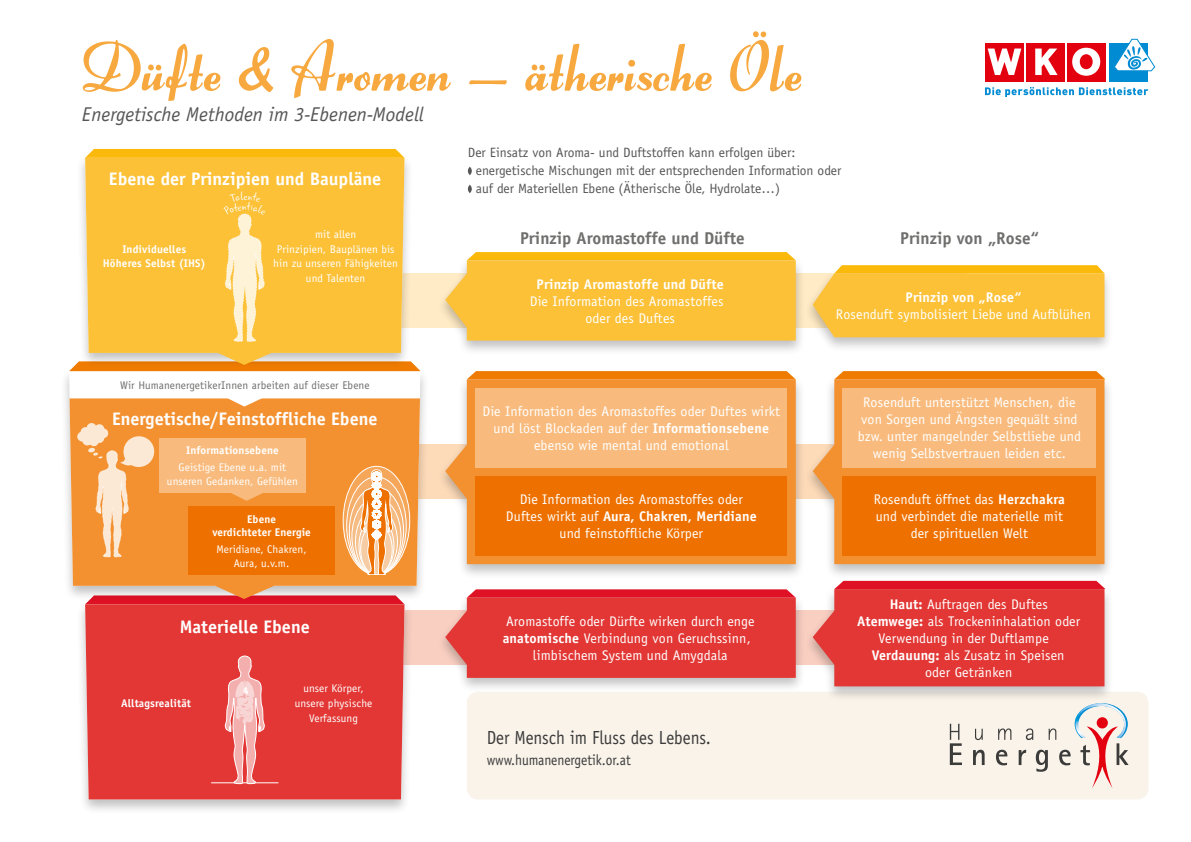
<style>
.page{position:relative;width:1191px;height:842px;background:#fff}
.page>*{position:absolute;margin:0;border:0;box-sizing:border-box;transform-origin:0 0}
.t1{font:75px "Forelle";color:#f7a940}
.t2{font:italic 20px "Officina Sans Std";color:#565656}
.t3{font:19px "Officina Sans Std";color:#3b3b3a;scale:.9 1}
.t4{font:700 18.1px "Officina Sans Std";color:#fff}
.t5{font:700 17.2px "Officina Sans Std";color:#6f6f6e}
.t6{font:15px "Officina Sans Std";color:#3b3b3a;scale:.9 1}
.t7{font:14px/17px "Officina Sans Std";letter-spacing:.01em;color:#fff;text-align:center}
.t8{font:700 14px "Officina Sans Std";letter-spacing:.01em;color:#fff}
.t9{font:13.5px/18px "Officina Sans Std";color:#565656}
.t10{font:11.2px/14.7px "Officina Sans Std";letter-spacing:.01em;color:#fff;text-align:center}
.t11{font:700 11.2px/13.4px "Officina Sans Std";letter-spacing:.01em;color:#fff;text-align:center}
.t12{font:11.2px "Officina Sans Std";letter-spacing:.01em;color:#6f6f6e}
.s1{font-weight:700}
</style>
<div class="page">
<div style="left:371px;top:273px;width:594px;height:54px;background:#ffebc5"></div>
<div style="left:371px;top:611px;width:594px;height:54px;background:#f9cfc2"></div>
<div style="left:76px;top:600px;width:338px;height:215px;background:#000;opacity:.25"></div>
<svg style="left:85px;top:601px;width:319px;height:3px"></svg>
<div style="left:85px;top:604px;width:319px;height:195px;background:#e23734"></div>
<svg style="left:211px;top:656px;width:67px;height:128px;background:#e96966"></svg>
<div style="left:60px;top:367px;width:370px;height:234px;background:#000;opacity:.25"></div>
<svg style="left:69px;top:371px;width:351px;height:215px"></svg>
<svg style="left:69px;top:364px;width:351px;height:7px"></svg>
<svg style="left:70px;top:398px;width:350px;height:201px;background:#ef9543"></svg>
<svg style="left:77px;top:423px;width:77px;height:134px;background:#f5ad65"></svg>
<svg style="left:227px;top:398px;width:36px;height:9px"></svg>
<svg style="left:229px;top:493px;width:36px;height:8px"></svg>
<div style="left:159px;top:438px;width:147px;height:55px;background:#f9bb7d"></div>
<div style="left:188px;top:507px;width:147px;height:68px;background:#ee7100"></div>
<svg style="left:343px;top:466px;width:67px;height:109px"></svg>
<svg style="left:347px;top:477px;width:59px;height:98px"></svg>
<svg style="left:349px;top:487px;width:54px;height:88px"></svg>
<svg style="left:352px;top:498px;width:49px;height:77px"></svg>
<div style="left:352px;top:498px;width:49px;height:77px;border:1px solid #fff;border-radius:50%"></div>
<svg style="left:355px;top:508px;width:42px;height:67px"></svg>
<div style="left:355px;top:508px;width:42px;height:67px;border:1px solid #fff;border-radius:50%"></div>
<svg style="left:360px;top:470px;width:33px;height:105px"></svg>
<div style="left:76px;top:154px;width:338px;height:214px;background:#000;opacity:.25"></div>
<svg style="left:85px;top:149px;width:319px;height:9px;background:#fabc15"></svg>
<svg style="left:85px;top:158px;width:319px;height:207px;background:#f9c03e"></svg>
<div style="left:467px;top:692px;width:681px;height:107px;background:#f9f3ea;border-radius:11px"></div>
<svg style="left:973px;top:750px;width:11px;height:15px"></svg>
<svg style="left:996px;top:750px;width:11px;height:15px"></svg>
<svg style="left:949px;top:724px;width:13px;height:41px"></svg>
<svg style="left:975px;top:729px;width:7px;height:11px"></svg>
<svg style="left:998px;top:728px;width:13px;height:12px"></svg>
<svg style="left:1018px;top:703px;width:110px;height:85px"></svg>
<div style="left:1096px;top:717px;width:11px;height:11px;background:#e3000f;border-radius:50%"></div>
<div style="left:1066px;top:43px;width:39px;height:39px;background:#e3000f"></div>
<div style="left:1025px;top:43px;width:39px;height:39px;background:#e3000f"></div>
<svg style="left:1035px;top:49px;width:22px;height:26px"></svg>
<div style="left:985px;top:43px;width:39px;height:39px;background:#e3000f"></div>
<svg style="left:987px;top:49px;width:34px;height:26px"></svg>
<div style="left:1109px;top:43px;width:39px;height:39px;background:#008bd2"></div>
<div style="left:1072px;top:48px;width:28px;height:28px;background:#fff;border-radius:50%"></div>
<div style="left:1079px;top:54px;width:13px;height:15px;background:#e3000f;border-radius:50%"></div>
<svg style="left:1115px;top:39px;width:40px;height:33px"></svg>
<svg style="left:985px;top:87px;width:163px;height:10px"></svg>
<div style="left:437px;top:256px;width:368px;height:100px;background:#000;opacity:.25"></div>
<svg style="left:445px;top:252px;width:350px;height:89px;background:#fbc33d"></svg>
<div style="left:804px;top:270px;width:310px;height:82px;background:#000;opacity:.25"></div>
<svg style="left:812px;top:265px;width:292px;height:72px;background:#fbc23a"></svg>
<div style="left:437px;top:375px;width:368px;height:204px;background:#000;opacity:.25"></div>
<svg style="left:445px;top:379px;width:350px;height:185px;fill:#f39131"></svg>
<div style="left:475px;top:388px;width:312px;height:79px;background:#f9bb7d"></div>
<div style="left:475px;top:476px;width:312px;height:80px;background:#ee7100"></div>
<svg style="left:467px;top:371px;width:328px;height:8px;background:#ef8109"></svg>
<div style="left:804px;top:375px;width:310px;height:204px;background:#000;opacity:.25"></div>
<svg style="left:812px;top:379px;width:292px;height:185px;fill:#f39131"></svg>
<div style="left:843px;top:388px;width:253px;height:79px;background:#f9bb7d"></div>
<div style="left:843px;top:476px;width:253px;height:80px;background:#ee7100"></div>
<svg style="left:834px;top:371px;width:271px;height:8px;background:#ef820c"></svg>
<div style="left:437px;top:594px;width:368px;height:99px;background:#000;opacity:.25"></div>
<svg style="left:445px;top:589px;width:350px;height:89px;background:#e23e3d"></svg>
<div style="left:804px;top:585px;width:310px;height:116px;background:#000;opacity:.25"></div>
<svg style="left:812px;top:581px;width:293px;height:105px;background:#e23f3d"></svg>
<svg style="left:468px;top:167px;width:4px;height:8px"></svg>
<svg style="left:468px;top:185px;width:4px;height:8px"></svg>
<svg style="left:223px;top:192px;width:43px;height:150px;background:#fcd67d"></svg>
<h1 class="t1" style="left:82px;top:27px;width:721px">Düfte &amp; Aromen – ätherische Öle</h1>
<h2 class="t2" style="left:82px;top:102px;width:343px">Energetische Methoden im 3-Ebenen-Modell</h2>
<p class="t4" style="left:109px;top:167px;width:274px">Ebene der Prinzipien und Baupläne</p>
<p class="t11" style="left:103px;top:241px;width:104px;line-height:14.7px">Individuelles<br>Höheres Selbst (IHS)</p>
<p class="t10" style="left:273px;top:227px;width:126px">mit allen<br>Prinzipien, Bauplänen bis hin zu unseren Fähigkeiten und Talenten</p>
<p class="t12" style="left:120px;top:378px;width:251px">Wir HumanenergetikerInnen arbeiten auf dieser Ebene</p>
<p class="t4" style="left:112px;top:407px;width:267px">Energetische/Feinstoffliche Ebene</p>
<p class="t11" style="left:186px;top:443px;width:94px">Informationsebene</p>
<p class="t10" style="left:167px;top:461px;width:132px;line-height:13.4px">Geistige Ebene u.a. mit unseren Gedanken, Gefühlen</p>
<p class="t11" style="left:212px;top:512px;width:100px">Ebene<br>verdichteter Energie</p>
<p class="t10" style="left:216px;top:543px;width:92px;line-height:13.4px">Meridiane, Chakren,<br>Aura, u.v.m.</p>
<p class="t4" style="left:180px;top:615px;width:132px">Materielle Ebene</p>
<p class="t11" style="left:121px;top:696px;width:71px">Alltagsrealität</p>
<p class="t10" style="left:295px;top:681px;width:79px">unser Körper, unsere physische<br>Verfassung</p>
<p class="t9" style="left:476px;top:144px;width:367px;text-indent:-8px">Der Einsatz von Aroma- und Duftstoffen kann erfolgen über: energetische Mischungen mit der entsprechenden Information oder auf der Materiellen Ebene (Ätherische Öle, Hydrolate…)</p>
<p class="t5" style="left:520px;top:227px;width:226px">Prinzip Aromastoffe und Düfte</p>
<p class="t5" style="left:900px;top:227px;width:140px">Prinzip von „Rose“</p>
<p class="t8" style="left:536px;top:275px;width:189px">Prinzip Aromastoffe und Düfte</p>
<p class="t7" style="left:530px;top:292px;width:195px">Die Information des Aromastoffes oder des Duftes</p>
<p class="t8" style="left:905px;top:288px;width:117px">Prinzip von „Rose“</p>
<p class="t7" style="left:836px;top:306px;width:256px">Rosenduft symbolisiert Liebe und Aufblühen</p>
<p class="t7" style="left:482px;top:402px;width:299px">Die Information des Aromastoffes oder Duftes wirkt und löst Blockaden auf der <span class="s1">Informationsebene </span>ebenso wie mental und emotional</p>
<p class="t7" style="left:506px;top:491px;width:252px">Die Information des Aromastoffes oder<br>Duftes wirkt auf <span class="s1">Aura, Chakren, Meridiane </span>und feinstoffliche Körper</p>
<p class="t7" style="left:503px;top:613px;width:253px">Aromastoffe oder Dürfte wirken durch enge <span class="s1">anatomische</span> Verbindung von Geruchssinn, limbischem System und Amygdala</p>
<h3 class="t3" style="left:487px;top:726px;width:250px">Der Mensch im Fluss des Lebens.</h3>
<p class="t6" style="left:487px;top:751px;width:162px">www.humanenergetik.or.at</p>
<p class="t7" style="left:857px;top:394px;width:225px">Rosenduft unterstützt Menschen, die von Sorgen und Ängsten gequält sind bzw. unter mangelnder Selbstliebe und wenig Selbstvertrauen leiden etc.</p>
<p class="t7" style="left:873px;top:491px;width:193px">Rosenduft öffnet das <span class="s1">Herzchakra </span>und verbindet die materielle mit der spirituellen Welt</p>
<p class="t7" style="left:889px;top:596px;width:160px"><span class="s1">Haut:</span> Auftragen des Duftes</p>
<p class="t7" style="left:857px;top:613px;width:225px"><span class="s1">Atemwege:</span> als Trockeninhalation oder</p>
<p class="t7" style="left:878px;top:630px;width:172px">Verwendung in der Duftlampe</p>
<p class="t7" style="left:872px;top:647px;width:194px"><span class="s1">Verdauung:</span> als Zusatz in Speisen</p>
<p class="t7" style="left:925px;top:664px;width:89px">oder Getränken</p>
</div>
